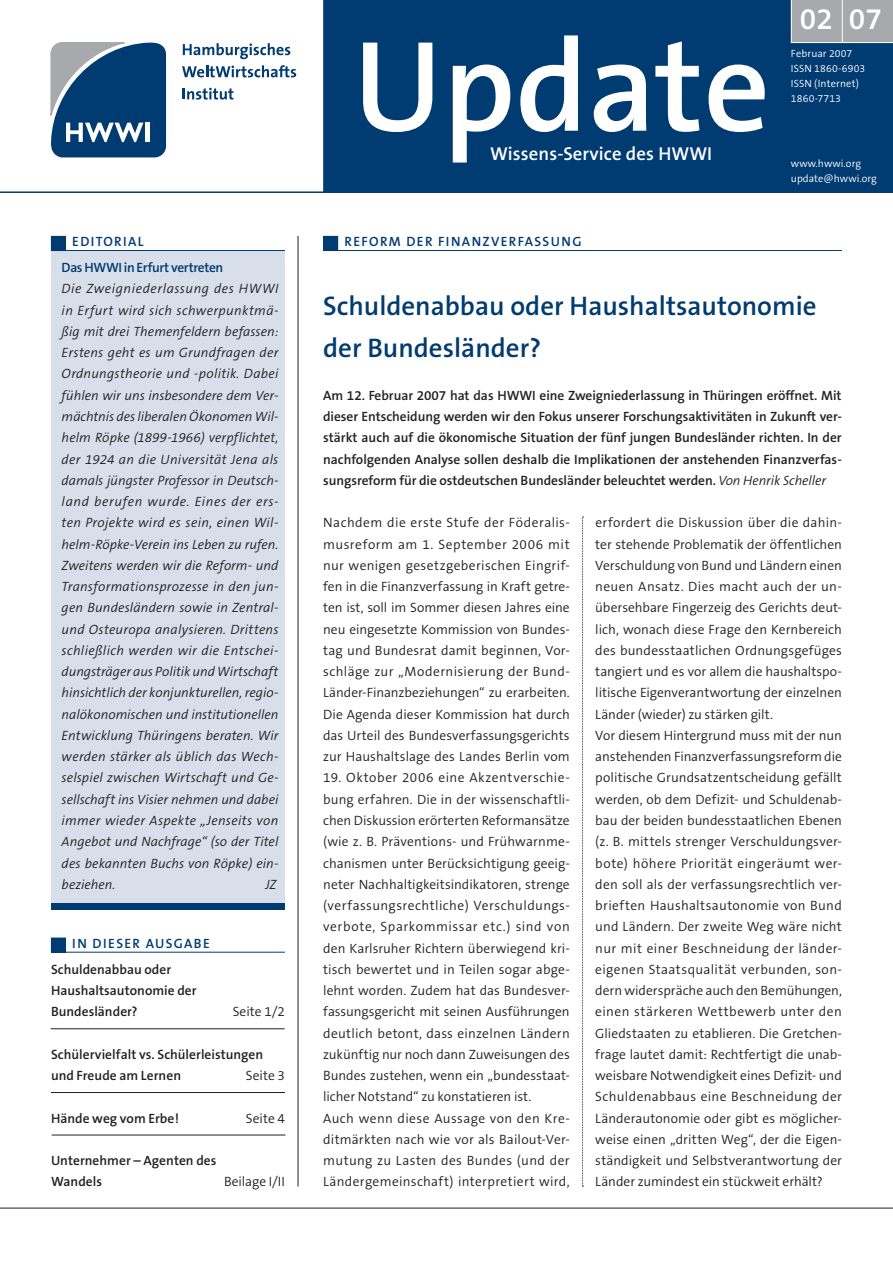
<style>
.page{position:relative;width:893px;height:1263px;background:#fff}
.page>*{position:absolute;margin:0;border:0;box-sizing:border-box;transform-origin:0 0}
.t1{font:600 130.5px "The Sans B6";color:#fff}
.t2{font:600 30px "The Sans B6";color:#fff}
.t3{font:600 27px/42px "The Sans B6";color:#003b71}
.t4{font:600 18.75px "The Sans B6";letter-spacing:.005em;color:#fff}
.t5{font:300 13.5px/21.3px "The Sans B4";letter-spacing:.005em;color:#231f20}
.t6{font:italic 300 13.5px/21.3px "The Sans B4";letter-spacing:.005em;color:#231f20;text-align:justify}
.t7{font:600 13.5px/21.3px "The Sans B6";color:#231f20}
.t8{font:600 13.5px "The Sans B6";letter-spacing:.1em;color:#003b71}
.t9{font:600 13.5px "The Sans B6";letter-spacing:-.03em;color:#003b71}
.t10{font:300 10.5px/15px "The Sans B4";letter-spacing:.005em;color:#fff}
.s1{font-family:"The Sans B4";font-weight:300;font-style:italic}
</style>
<div class="page">
<div style="left:323px;top:0;width:570px;height:191px;background:#003b71"></div>
<svg style="left:183px;top:88px;width:50px;height:12px"></svg>
<svg style="left:182px;top:65px;width:114px;height:12px"></svg>
<svg style="left:183px;top:43px;width:107px;height:16px"></svg>
<svg style="left:50px;top:42px;width:116px;height:115px;background:#346089"></svg>
<hr style="left:0;top:191px;width:893px;height:2px;background:#003b71">
<div style="left:791px;top:0;width:102px;height:43px;background:#a8a9ad"></div>
<hr style="left:842px;top:0;width:1px;height:43px;background:#fff">
<svg style="left:582px;top:517px;width:2px;height:670px"></svg>
<div style="left:51px;top:251px;width:234px;height:651px;background:#d8dfeb"></div>
<hr style="left:298px;top:236px;width:1px;height:950px;background:#231f20">
<hr style="left:0;top:1208px;width:893px;height:1px;background:#231f20">
<hr style="left:51px;top:250px;width:234px;height:1px;background:#003b71">
<div style="left:51px;top:236px;width:15px;height:14px;background:#003b71"></div>
<div style="left:324px;top:236px;width:14px;height:14px;background:#003b71"></div>
<div style="left:323px;top:236px;width:15px;height:15px;border:1px solid #003b71"></div>
<hr style="left:323px;top:250px;width:519px;height:1px;background:#003b71">
<hr style="left:51px;top:952px;width:234px;height:1px;background:#003b71">
<div style="left:51px;top:938px;width:15px;height:14px;background:#003b71"></div>
<div style="left:51px;top:904px;width:234px;height:6px;background:#003b71"></div>
<hr style="left:51px;top:1092px;width:234px;height:1px;background:#231f20">
<hr style="left:52px;top:1135px;width:233px;height:1px;background:#231f20">
<hr style="left:51px;top:1028px;width:234px;height:1px;background:#231f20">
<h1 class="t1" style="left:353px;top:17px;width:419px">Update</h1>
<h3 class="t4" style="left:490px;top:143px;width:224px">Wissens-Service des HWWI</h3>
<p class="t8" style="left:72px;top:234px;width:73px">EDITORIAL</p>
<p class="t8" style="left:344px;top:234px;width:239px">REFORM DER FINANZVERFASSUNG</p>
<h2 class="t2" style="left:800px;top:2px;width:34px">02</h2>
<p class="t10" style="left:791px;top:46px;width:76px">Februar 2007<br>ISSN 1860-6903<br>ISSN (Internet)<br>1860-7713</p>
<h2 class="t2" style="left:849px;top:2px;width:34px">07</h2>
<p class="t10" style="left:791px;top:156px;width:87px">www.hwwi.org update@hwwi.org</p>
<p class="t9" style="left:62px;top:260px;width:163px">Das HWWI in Erfurt vertreten</p>
<p class="t6" style="left:62px;top:279px;width:218px">Die Zweigniederlassung des HWWI in Erfurt wird sich schwerpunktmä&shy;ßig mit drei Themenfeldern befassen:<br>Erstens geht es um Grundfragen der Ordnungstheorie und -politik. Dabei fühlen wir uns insbesondere dem Ver&shy;mächtnis des liberalen Ökonomen Wil&shy;helm Röpke (1899-1966) verpflichtet, der 1924 an die Universität Jena als damals jüngster Professor in Deutsch&shy;land berufen wurde. Eines der ers&shy;ten Projekte wird es sein, einen Wil&shy;helm-Röpke-Verein ins Leben zu rufen.<br>Zweitens werden wir die Reform- und Transformationsprozesse in den jun&shy;gen Bundesländern sowie in Zentral&shy;und Osteuropa analysieren. Drittens schließlich werden wir die Entschei&shy;dungsträger aus Politik und Wirtschaft hinsichtlich der konjunkturellen, regio&shy;nalökonomischen und institutionellen Entwicklung Thüringens beraten. Wir werden stärker als üblich das Wech&shy;selspiel zwischen Wirtschaft und Ge&shy;sellschaft ins Visier nehmen und dabei immer wieder Aspekte „Jenseits von Angebot und Nachfrage“ (so der Titel des bekannten Buchs von Röpke) ein&shy;beziehen.</p>
<p class="t6" style="left:265px;top:874px;width:12px">JZ</p>
<p class="t8" style="left:72px;top:936px;width:139px">IN DIESER AUSGABE</p>
<p class="t7" style="left:51px;top:959px;width:147px">Schuldenabbau oder<br>Haushaltsautonomie der<br>Bundesländer?</p>
<p class="t5" style="left:233px;top:1001px;width:54px">Seite 1/2</p>
<p class="t7" style="left:51px;top:1044px;width:214px">Schülervielfalt vs. Schülerleistungen und Freude am Lernen</p>
<p class="t5" style="left:246px;top:1065px;width:41px">Seite 3</p>
<p class="t7" style="left:51px;top:1108px;width:130px">Hände weg vom Erbe!</p>
<p class="t5" style="left:246px;top:1108px;width:41px">Seite 4</p>
<p class="t7" style="left:51px;top:1150px;width:167px">Unternehmer – Agenten des<br>Wandels</p>
<p class="t5" style="left:224px;top:1171px;width:62px">Beilage I/II</p>
<h3 class="t3" style="left:323px;top:286px;width:495px">Schuldenabbau oder Haushaltsautonomie der Bundesländer?</h3>
<p class="t7" style="left:323px;top:385px;width:520px;text-align:justify">Am 12. Februar 2007 hat das HWWI eine Zweigniederlassung in Thüringen eröffnet. Mit dieser Entscheidung werden wir den Fokus unserer Forschungsaktivitäten in Zukunft ver&shy;stärkt auch auf die ökonomische Situation der fünf jungen Bundesländer richten. In der nachfolgenden Analyse sollen deshalb die Implikationen der anstehenden Finanzverfas&shy;sungsreform für die ostdeutschen Bundesländer beleuchtet werden. <span class="s1">Von Henrik Scheller</span></p>
<p class="t5" style="left:323px;top:512px;width:248px;text-align:justify">Nachdem die erste Stufe der Föderalis&shy;musreform am 1. September 2006 mit nur wenigen gesetzgeberischen Eingrif&shy;fen in die Finanzverfassung in Kraft getre&shy;ten ist, soll im Sommer diesen Jahres eine neu eingesetzte Kommission von Bundes&shy;tag und Bundesrat damit beginnen, Vor&shy;schläge zur „Modernisierung der Bund-Länder-Finanzbeziehungen“ zu erarbeiten.<br>Die Agenda dieser Kommission hat durch das Urteil des Bundesverfassungsgerichts zur Haushaltslage des Landes Berlin vom</p>
<p class="t5" style="left:323px;top:768px;width:248px">19. Oktober 2006 eine Akzentverschie&shy;bung erfahren. Die in der wissenschaftli&shy;chen Diskussion erörterten Reformansätze (wie z. B. Präventions- und Frühwarnme&shy;chanismen unter Berücksichtigung geeig&shy;neter Nachhaltigkeitsindikatoren, strenge (verfassungsrechtliche) Verschuldungs&shy;verbote, Sparkommissar etc.) sind von den Karlsruher Richtern überwiegend kri&shy;tisch bewertet und in Teilen sogar abge&shy;lehnt worden. Zudem hat das Bundesver&shy;fassungsgericht mit seinen Ausführungen deutlich betont, dass einzelnen Ländern zukünftig nur noch dann Zuweisungen des Bundes zustehen, wenn ein „bundesstaat&shy;licher Notstand“ zu konstatieren ist.<br>Auch wenn diese Aussage von den Kre&shy;ditmärkten nach wie vor als Bailout-Ver&shy;mutung zu Lasten des Bundes (und der Ländergemeinschaft) interpretiert wird,</p>
<p class="t5" style="left:595px;top:512px;width:248px">erfordert die Diskussion über die dahin&shy;ter stehende Problematik der öffentlichen Verschuldung von Bund und Ländern einen neuen Ansatz. Dies macht auch der un&shy;übersehbare Fingerzeig des Gerichts deut&shy;lich, wonach diese Frage den Kernbereich des bundesstaatlichen Ordnungsgefüges tangiert und es vor allem die haushaltspo&shy;litische Eigenverantwortung der einzelnen Länder (wieder) zu stärken gilt.<br>Vor diesem Hintergrund muss mit der nun anstehenden Finanzverfassungsreform die politische Grundsatzentscheidung gefällt werden, ob dem Defizit- und Schuldenab&shy;bau der beiden bundesstaatlichen Ebenen (z. B. mittels strenger Verschuldungsver&shy;bote) höhere Priorität eingeräumt wer&shy;den soll als der verfassungsrechtlich ver&shy;brieften Haushaltsautonomie von Bund und Ländern. Der zweite Weg wäre nicht nur mit einer Beschneidung der länder&shy;eigenen Staatsqualität verbunden, son&shy;dern widerspräche auch den Bemühungen, einen stärkeren Wettbewerb unter den Gliedstaaten zu etablieren. Die Gretchen&shy;frage lautet damit: Rechtfertigt die unab&shy;weisbare Notwendigkeit eines Defizit- und Schuldenabbaus eine Beschneidung der Länderautonomie oder gibt es möglicher&shy;weise einen „dritten Weg“, der die Eigen&shy;ständigkeit und Selbstverantwortung der Länder zumindest ein stückweit erhält?</p>
</div>
